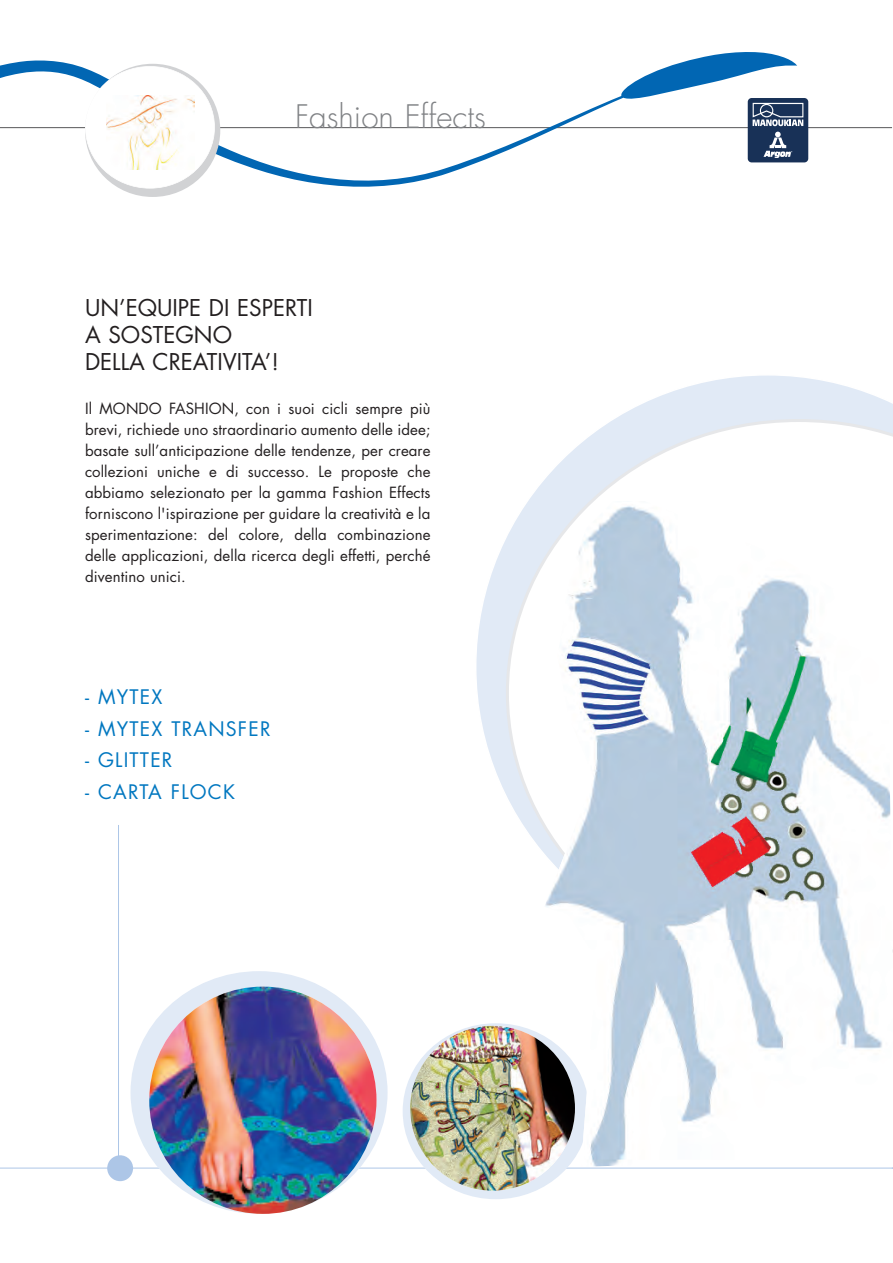
<style>
.page{position:relative;width:893px;height:1263px;background:#fff}
.page>*{position:absolute;margin:0;border:0;box-sizing:border-box;transform-origin:0 0}
.t1{font:300 31.5px "Futura";color:#808285}
.t2{font:22.5px/27px "Futura";color:#231f20}
.t3{font:19.5px "Futura";letter-spacing:.06em;color:#0077c0}
.t4{font:15px/21px "Futura";letter-spacing:.005em;color:#231f20;text-align:justify}
</style>
<div class="page">
<hr style="left:0;top:1168px;width:893px;height:1px;background:#adc6e7">
<div style="left:131px;top:971px;width:257px;height:243px;background:#e1eaf6;border-radius:50%"></div>
<img style="left:149px;top:986px;width:227px;height:228px;border-radius:50%">
<hr style="left:118px;top:825px;width:1px;height:342px;background:#adc6e7">
<div style="left:107px;top:1155px;width:26px;height:26px;background:#adc6e7;border-radius:50%"></div>
<div style="left:403px;top:1023px;width:186px;height:176px;background:#e1eaf6;border-radius:50%"></div>
<img style="left:410px;top:1026px;width:165px;height:165px">
<hr style="left:0;top:127px;width:892px;height:1px;background:#57585a">
<svg style="left:0;top:52px;width:797px;height:135px"></svg>
<div style="left:748px;top:98px;width:60px;height:64px;background:#183157;border-radius:4px"></div>
<svg style="left:763px;top:132px;width:29px;height:26px"></svg>
<svg style="left:752px;top:102px;width:52px;height:24px"></svg>
<div style="left:85px;top:64px;width:135px;height:133px;background:#d1d2d4;border-radius:50%"></div>
<div style="left:85px;top:66px;width:129px;height:122px;background:#fff;border-radius:50%"></div>
<img style="left:107px;top:95px;width:87px;height:74px">
<svg style="left:476px;top:375px;width:417px;height:419px"></svg>
<svg style="left:506px;top:419px;width:387px;height:434px"></svg>
<img style="left:544px;top:502px;width:349px;height:665px">
<h1 class="t1" style="left:295px;top:102px;width:192px">Fashion Effects</h1>
<h2 class="t2" style="left:85px;top:296px;width:229px">UN’EQUIPE DI ESPERTI<br>A SOSTEGNO<br>DELLA CREATIVITA’!</h2>
<p class="t4" style="left:85px;top:400px;width:347px">Il MONDO FASHION, con i suoi cicli sempre più brevi, richiede uno straordinario aumento delle idee; basate sull’anticipazione delle tendenze, per creare collezioni uniche e di successo. Le proposte che abbiamo selezionato per la gamma Fashion Effects forniscono l'ispirazione per guidare la creatività e la sperimentazione: del colore, della combinazione delle applicazioni, della ricerca degli effetti, perché diventino unici.</p>
<h3 class="t3" style="left:85px;top:688px;width:79px">- MYTEX</h3>
<h3 class="t3" style="left:85px;top:720px;width:187px">- MYTEX TRANSFER</h3>
<h3 class="t3" style="left:85px;top:751px;width:89px">- GLITTER</h3>
<h3 class="t3" style="left:85px;top:783px;width:151px">- CARTA FLOCK</h3>
</div>
